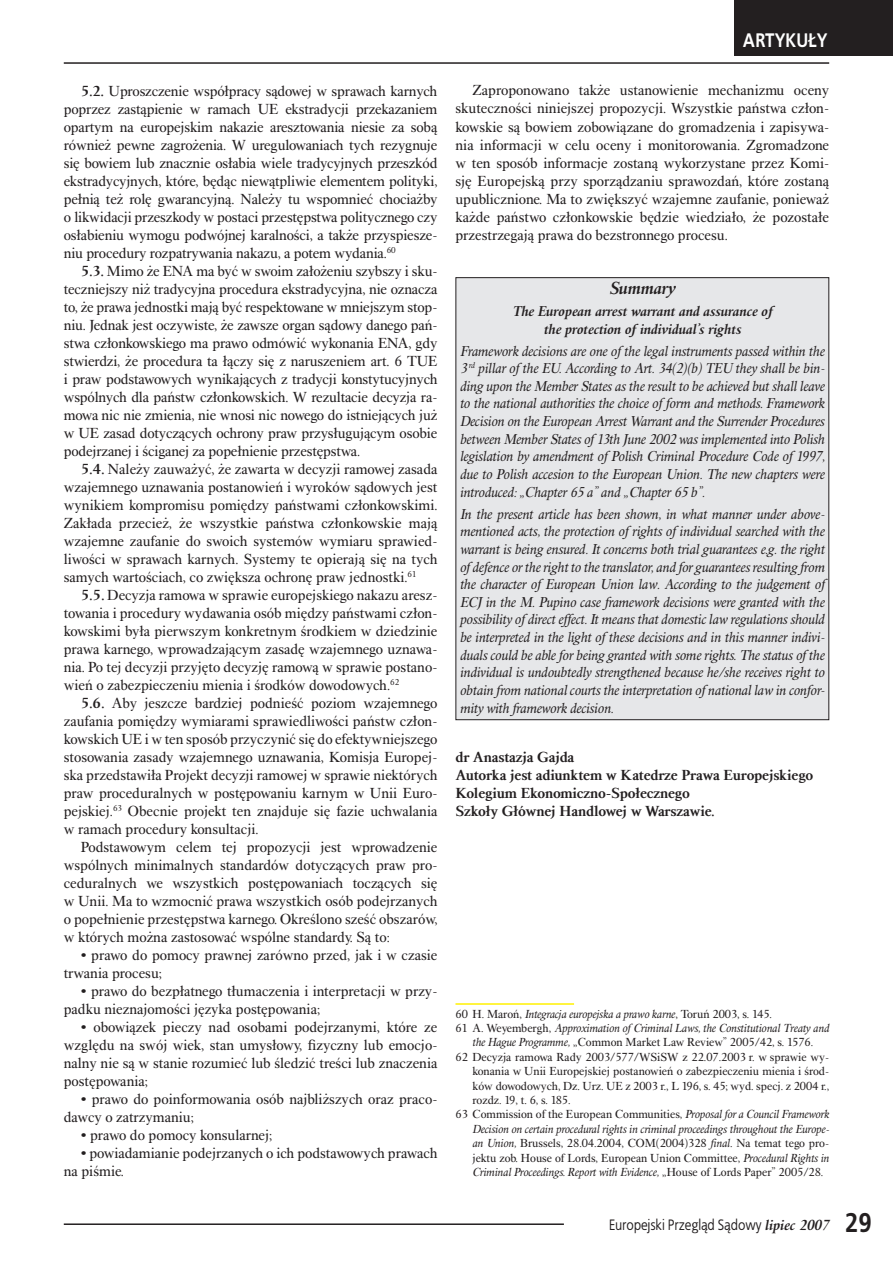
<style>
.page{position:relative;width:893px;height:1263px;background:#fff}
.page>*{position:absolute;margin:0;border:0;box-sizing:border-box;transform-origin:0 0}
.t1{font:700 27px "EFN Bureau OT";color:#231f20}
.t2{font:700 19.5px "EFN Bureau OT";color:#fff}
.t3{font:italic 700 18px "EFN Alpha Book OT";color:#231f20}
.t4{font:15px/18px "EFN Alpha";color:#231f20;text-align:justify}
.t5{font:700 15px/18px "EFN Alpha";color:#231f20}
.t6{font:15px "EFN Bureau OT";color:#231f20}
.t7{font:italic 14.7px/17.7px "EFN Alpha Book OT";color:#231f20;text-align:justify}
.t8{font:italic 700 14.7px/17.7px "EFN Alpha Book OT";color:#231f20;text-align:center}
.t9{font:12px "EFN Alpha";color:#231f20}
.t10{font:italic 12px "EFN Alpha";color:#231f20}
.s1{font-weight:700}
.s2{font-style:normal}
.s3{font-style:italic}
.s4{font-family:"EFN Alpha Book OT";font-weight:700;font-style:italic}
</style>
<div class="page">
<hr style="left:64px;top:62px;width:765px;height:2px;background:#231f20">
<div style="left:734px;top:0;width:159px;height:56px;background:#231f20"></div>
<hr style="left:64px;top:1223px;width:500px;height:2px;background:#231f20">
<hr style="left:455px;top:1003px;width:119px;height:2px;background:#fff101">
<div style="left:456px;top:278px;width:373px;height:442px;background:#e6e7e9"></div>
<p class="t4" style="left:64px;top:82px;width:375px;text-indent:17px"><span class="s1">5.2.</span> Uproszczenie współpracy sądowej w sprawach karnych poprzez zastąpienie w ramach UE ekstradycji przekazaniem opartym na europejskim nakazie aresztowania niesie za sobą również pewne zagrożenia. W uregulowaniach tych rezygnuje się bowiem lub znacznie osłabia wiele tradycyjnych przeszkód ekstradycyjnych, które, będąc niewątpliwie elementem polityki, pełnią też rolę gwarancyjną. Należy tu wspomnieć chociażby o likwidacji przeszkody w postaci przestępstwa politycznego czy osłabieniu wymogu podwójnej karalności, a także przyspiesze&shy;niu procedury rozpatrywania nakazu, a potem wydania.<sup>60</sup></p>
<p class="t4" style="left:64px;top:262px;width:375px;text-indent:17px"><span class="s1">5.3.</span> Mimo że ENA ma być w swoim założeniu szybszy i sku&shy;teczniejszy niż tradycyjna procedura ekstradycyjna, nie oznacza to, że prawa jednostki mają być respektowane w mniejszym stop&shy;niu. Jednak jest oczywiste, że zawsze organ sądowy danego pań&shy;stwa członkowskiego ma prawo odmówić wykonania ENA, gdy stwierdzi, że procedura ta łączy się z naruszeniem art. 6 TUE i praw podstawowych wynikających z tradycji konstytucyjnych wspólnych dla państw członkowskich. W rezultacie decyzja ra&shy;mowa nic nie zmienia, nie wnosi nic nowego do istniejących już w UE zasad dotyczących ochrony praw przysługującym osobie podejrzanej i ściganej za popełnienie przestępstwa.</p>
<p class="t4" style="left:64px;top:460px;width:375px;text-indent:17px"><span class="s1">5.4.</span> Należy zauważyć, że zawarta w decyzji ramowej zasada wzajemnego uznawania postanowień i wyroków sądowych jest wynikiem kompromisu pomiędzy państwami członkowskimi.<br>Zakłada przecież, że wszystkie państwa członkowskie mają wzajemne zaufanie do swoich systemów wymiaru sprawied&shy;liwości w sprawach karnych. Systemy te opierają się na tych samych wartościach, co zwiększa ochronę praw jednostki.<sup>61</sup></p>
<p class="t4" style="left:64px;top:586px;width:375px;text-indent:17px"><span class="s1">5.5.</span> Decyzja ramowa w sprawie europejskiego nakazu aresz&shy;towania i procedury wydawania osób między państwami człon&shy;kowskimi była pierwszym konkretnym środkiem w dziedzinie prawa karnego, wprowadzającym zasadę wzajemnego uznawa&shy;nia. Po tej decyzji przyjęto decyzję ramową w sprawie postano&shy;wień o zabezpieczeniu mienia i środków dowodowych.<sup>62</sup></p>
<p class="t4" style="left:64px;top:694px;width:375px;text-indent:17px"><span class="s1">5.6.</span> Aby jeszcze bardziej podnieść poziom wzajemnego zaufania pomiędzy wymiarami sprawiedliwości państw człon&shy;kowskich UE i w ten sposób przyczynić się do efektywniejszego stosowania zasady wzajemnego uznawania, Komisja Europej&shy;ska przedstawiła Projekt decyzji ramowej w sprawie niektórych praw proceduralnych w postępowaniu karnym w Unii Euro&shy;pejskiej.<sup>63</sup> Obecnie projekt ten znajduje się fazie uchwalania w ramach procedury konsultacji.</p>
<p class="t4" style="left:64px;top:838px;width:375px;text-indent:17px">Podstawowym celem tej propozycji jest wprowadzenie wspólnych minimalnych standardów dotyczących praw pro&shy;ceduralnych we wszystkich postępowaniach toczących się w Unii. Ma to wzmocnić prawa wszystkich osób podejrzanych o popełnienie przestępstwa karnego. Określono sześć obszarów, w których można zastosować wspólne standardy. Są to:</p>
<p class="t4" style="left:64px;top:946px;width:375px;text-indent:17px"><span class="s1">•</span> prawo do pomocy prawnej zarówno przed, jak i w czasie trwania procesu;</p>
<p class="t4" style="left:64px;top:982px;width:375px;text-indent:17px"><span class="s1">•</span> prawo do bezpłatnego tłumaczenia i interpretacji w przy&shy;padku nieznajomości języka postępowania;</p>
<p class="t4" style="left:64px;top:1018px;width:375px;text-indent:17px"><span class="s1">•</span> obowiązek pieczy nad osobami podejrzanymi, które ze względu na swój wiek, stan umysłowy, fizyczny lub emocjo&shy;nalny nie są w stanie rozumieć lub śledzić treści lub znaczenia postępowania;</p>
<p class="t4" style="left:64px;top:1090px;width:375px;text-indent:17px"><span class="s1">•</span> prawo do poinformowania osób najbliższych oraz praco&shy;dawcy o zatrzymaniu;</p>
<p class="t4" style="left:81px;top:1126px;width:193px"><span class="s1">•</span> prawo do pomocy konsularnej;</p>
<p class="t4" style="left:64px;top:1144px;width:375px;text-indent:17px"><span class="s1">•</span> powiadamianie podejrzanych o ich podstawowych prawach na piśmie.</p>
<h2 class="t2" style="left:743px;top:28px;width:86px">ARTYKUŁY</h2>
<p class="t4" style="left:455px;top:82px;width:375px;text-indent:17px">Zaproponowano także ustanowienie mechanizmu oceny skuteczności niniejszej propozycji. Wszystkie państwa człon&shy;kowskie są bowiem zobowiązane do gromadzenia i zapisywa&shy;nia informacji w celu oceny i monitorowania. Zgromadzone w ten sposób informacje zostaną wykorzystane przez Komi&shy;sję Europejską przy sporządzaniu sprawozdań, które zostaną upublicznione. Ma to zwiększyć wzajemne zaufanie, ponieważ każde państwo członkowskie będzie wiedziało, że pozostałe przestrzegają prawa do bezstronnego procesu.</p>
<p class="t3" style="left:609px;top:278px;width:68px">Summary</p>
<p class="t8" style="left:512px;top:302px;width:262px">The European arrest warrant and assurance of the protection of individual’s rights</p>
<p class="t7" style="left:460px;top:342px;width:366px">Framework decisions are one of the legal instruments passed within the 3 <sup>rd</sup> pillar of the EU. According to Art. 34(2)(b) TEU they shall be bin&shy;ding upon the Member States as the result to be achieved but shall leave to the national authorities the choice of form and methods. Framework Decision on the European Arrest Warrant and the Surrender Procedures between Member States of 13th June 2002 was implemented into Polish legislation by amendment of Polish Criminal Procedure Code of 1997, due to Polish accesion to the European Union. The new chapters were introduced: „Chapter 65 a” and „Chapter 65 b”.</p>
<p class="t7" style="left:460px;top:505px;width:366px">In the present article has been shown, in what manner under above&shy;mentioned acts, the protection of rights of individual searched with the warrant is being ensured. It concerns both trial guarantees e.g. the right of defence or the right to the translator, and for guarantees resulting from the character of European Union law. According to the judgement of ECJ in the M. Pupino case framework decisions were granted with the possibility of direct effect. It means that domestic law regulations should be interpreted in the light of these decisions and in this manner indivi&shy;duals could be able for being granted with some rights. The status of the individual is undoubtedly strengthened because he/she receives right to obtain from national courts the interpretation of national law in confor&shy;mity with framework decision.</p>
<p class="t5" style="left:455px;top:748px;width:359px">dr Anastazja Gajda<br>Autorka jest adiunktem w Katedrze Prawa Europejskiego Kolegium Ekonomiczno-Społecznego<br>Szkoły Głównej Handlowej w Warszawie.</p>
<p class="t10" style="left:455px;top:1006px;width:318px"><span class="s2">60 H. Maroń,</span> Integracja europejska a prawo karne<span class="s2">, Toruń 2003, s. 145.</span></p>
<p class="t10" style="left:455px;top:1021px;width:375px"><span class="s2">61 A. Weyembergh,</span> Approximation of Criminal Laws, the Constitutional Treaty and</p>
<p class="t9" style="left:472px;top:1035px;width:342px"><span class="s3">the Hague Programme,</span> „Common Market Law Review” 2005/42, s. 1576.</p>
<p class="t9" style="left:455px;top:1049px;width:375px">62 Decyzja ramowa Rady 2003/577/WSiSW z 22.07.2003 r. w sprawie wy-</p>
<p class="t9" style="left:472px;top:1064px;width:358px">konania w Unii Europejskiej postanowień o zabezpieczeniu mienia i środ-</p>
<p class="t9" style="left:472px;top:1078px;width:358px">ków dowodowych, Dz. Urz. UE z 2003 r., L 196, s. 45; wyd. specj. z 2004 r.,</p>
<p class="t9" style="left:472px;top:1093px;width:99px">rozdz. 19, t. 6, s. 185.</p>
<p class="t9" style="left:455px;top:1107px;width:375px">63 Commission of the European Communities, <span class="s3">Proposal for a Council Framework</span></p>
<p class="t10" style="left:472px;top:1122px;width:358px">Decision on certain procedural rights in criminal proceedings throughout the Europe-</p>
<p class="t9" style="left:472px;top:1136px;width:358px"><span class="s3">an Union,</span> Brussels, 28.04.2004, COM(2004)328 <span class="s3">final</span>. Na temat tego pro-</p>
<p class="t9" style="left:472px;top:1150px;width:358px">jektu zob. House of Lords, European Union Committee, <span class="s3">Procedural Rights in</span></p>
<p class="t10" style="left:472px;top:1165px;width:352px">Criminal Proceedings. Report with Evidence, <span class="s2">„House of Lords Paper” 2005/28.</span></p>
<p class="t6" style="left:609px;top:1216px;width:222px">Europejski Przegląd Sądowy <span class="s4">lipiec 2007</span></p>
<h1 class="t1" style="left:845px;top:1206px;width:28px">29</h1>
</div>
